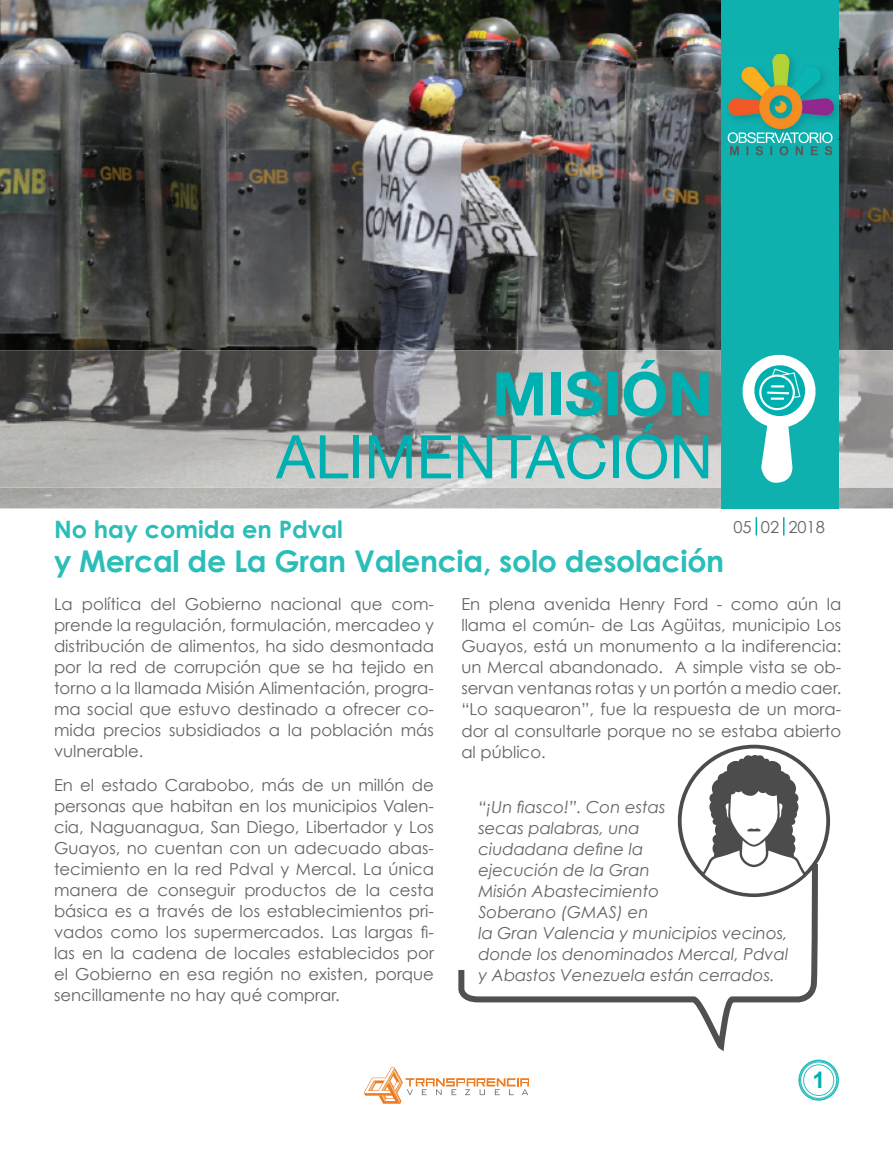
<style>
.page{position:relative;width:893px;height:1149px;background:#fff}
.page>*{position:absolute;margin:0;border:0;box-sizing:border-box;transform-origin:0 0}
.t1{font:60.15px "Helvetica Neue";color:#00b0b0}
.t2{font:700 60.15px "Helvetica Neue";color:#00b0b0}
.t3{font:700 30px "Century Gothic";letter-spacing:-.01em;color:#2bbeb9}
.t4{font:700 24px "Century Gothic";color:#2bbeb9}
.t5{font:700 22.8px "Arial";color:#00b0b0}
.t6{font:16.5px/21px "Century Gothic";color:#636366;text-align:justify}
.t7{font:italic 16.5px/21px "Century Gothic";color:#636366}
</style>
<div class="page">
<img style="left:0;top:0;width:893px;height:508px">
<img style="left:0;top:350px;width:893px;height:137px">
<div style="left:721px;top:0;width:118px;height:508px;background:#0fb1af"></div>
<svg style="left:742px;top:354px;width:74px;height:129px"></svg>
<img style="left:727px;top:49px;width:118px;height:90px">
<img style="left:728px;top:54px;width:105px;height:75px">
<svg style="left:728px;top:132px;width:104px;height:23px"></svg>
<svg style="left:798px;top:1059px;width:41px;height:41px"></svg>
<svg style="left:364px;top:1067px;width:165px;height:36px"></svg>
<svg style="left:756px;top:517px;width:1px;height:18px"></svg>
<svg style="left:783px;top:517px;width:1px;height:18px"></svg>
<svg style="left:458px;top:896px;width:360px;height:154px"></svg>
<svg style="left:678px;top:744px;width:152px;height:152px"></svg>
<h1 class="t2" style="left:492px;top:356px;width:222px">MISIÓN</h1>
<h1 class="t1" style="left:276px;top:421px;width:438px">ALIMENTACIÓN</h1>
<h3 class="t4" style="left:54px;top:514px;width:290px">No hay comida en Pdval</h3>
<h2 class="t3" style="left:54px;top:542px;width:672px">y Mercal de La Gran Valencia, solo desolación</h2>
<p class="t6" style="left:733px;top:515px;width:93px">05 02 2018</p>
<p class="t6" style="left:54px;top:593px;width:381px">La política del Gobierno nacional que com&shy;prende la regulación, formulación, mercadeo y distribución de alimentos, ha sido desmontada por la red de corrupción que se ha tejido en torno a la llamada Misión Alimentación, progra&shy;ma social que estuvo destinado a ofrecer co&shy;mida precios subsidiados a la población más vulnerable.</p>
<p class="t6" style="left:54px;top:774px;width:381px">En el estado Carabobo, más de un millón de personas que habitan en los municipios Valen&shy;cia, Naguanagua, San Diego, Libertador y Los Guayos, no cuentan con un adecuado abas&shy;tecimiento en la red Pdval y Mercal. La única manera de conseguir productos de la cesta básica es a través de los establecimientos pri&shy;vados como los supermercados. Las largas fi&shy;las en la cadena de locales establecidos por el Gobierno en esa región no existen, porque sencillamente no hay qué comprar.</p>
<p class="t6" style="left:461px;top:593px;width:381px">En plena avenida Henry Ford - como aún la llama el común- de Las Agüitas, municipio Los Guayos, está un monumento a la indiferencia: un Mercal abandonado. A simple vista se ob&shy;servan ventanas rotas y un portón a medio caer. “Lo saquearon”, fue la respuesta de un mora&shy;dor al consultarle porque no se estaba abierto al público.</p>
<p class="t7" style="left:478px;top:795px;width:311px">“¡Un fiasco!”. Con estas<br>secas palabras, una<br>ciudadana define la<br>ejecución de la Gran<br>Misión Abastecimiento<br>Soberano (GMAS) en<br>la Gran Valencia y municipios vecinos, donde los denominados Mercal, Pdval y Abastos Venezuela están cerrados.</p>
<h3 class="t5" style="left:812px;top:1064px;width:14px">1</h3>
</div>
